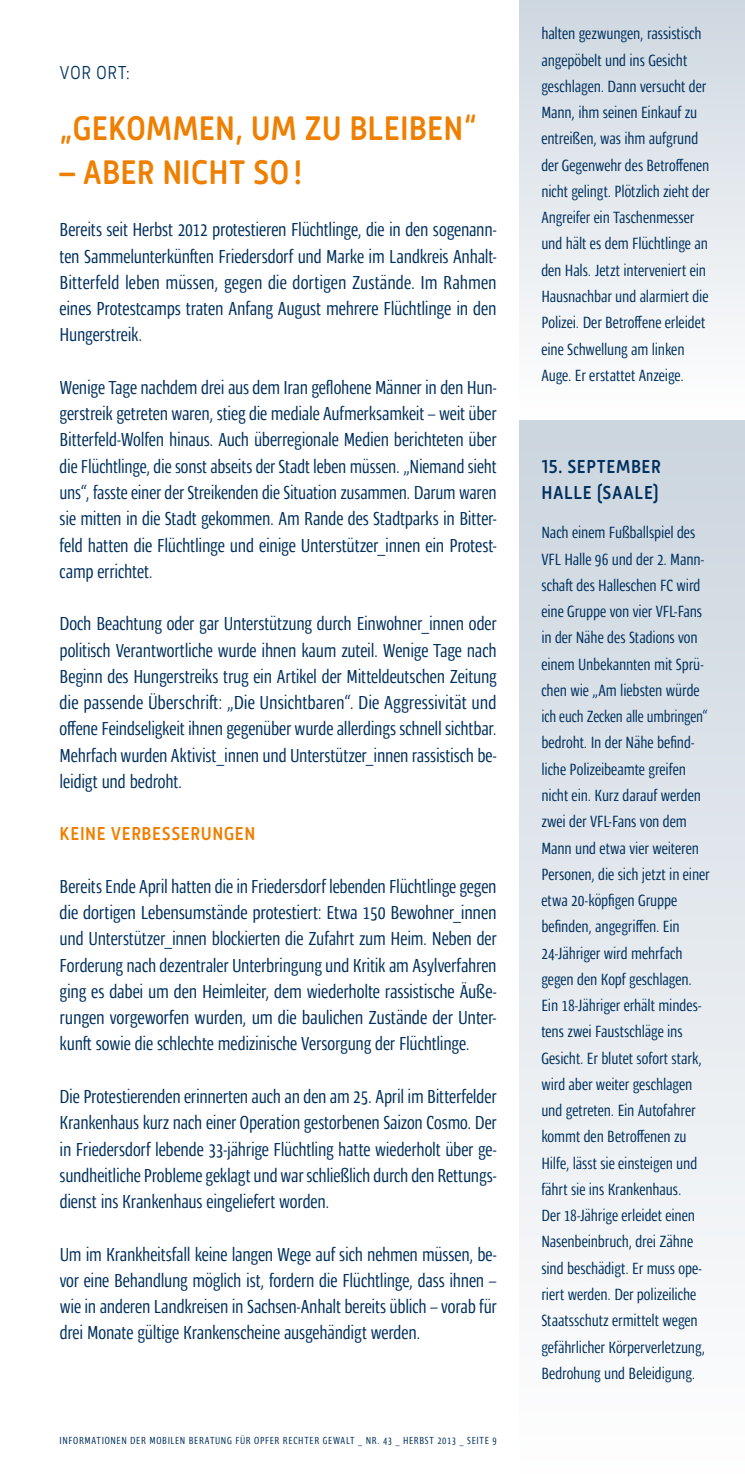
<style>
.page{position:relative;width:745px;height:1474px;background:#fff}
.page>*{position:absolute;margin:0;border:0;box-sizing:border-box;transform-origin:0 0}
.t1{font:500 35px "Mic 32 New Rounded";color:#ee7f00;scale:.9 1}
.t2{font:19.25px/26.2px "Ardoise Pro Tight";letter-spacing:-.01em;color:#00305e;text-align:justify}
.t3{font:500 19.25px/26.2px "Mic 32 New Rounded";letter-spacing:.035em;color:#00305e;scale:.9 1}
.t4{font:500 19.25px "Mic 32 New Rounded";color:#ee7f00;scale:.9 1}
.t5{font:300 19.25px "Mic 32 New Rounded";color:#00305e;scale:.9 1}
.t6{font:16.62px/26.2px "Ardoise Pro Tight";letter-spacing:-.005em;color:#00305e}
.t7{font:10.5px "Ardoise Pro Tight";letter-spacing:.055em;color:#00305e}
</style>
<div class="page">
<div style="left:518px;top:420px;width:226px;height:1053px;background:linear-gradient(to bottom,#ccd5df,#fefefe)"></div>
<div style="left:518px;top:0;width:226px;height:420px;background:linear-gradient(to bottom,#ced7e0,#fefefe)"></div>
<p class="t5" style="left:60px;top:61px;width:80px">VOR ORT:</p>
<h1 class="t1" style="left:60px;top:108px;width:122px">„GEKOMME</h1>
<h1 class="t1" style="left:215px;top:108px;width:204px">N, UM ZU BLEIBE</h1>
<h1 class="t1" style="left:443px;top:108px;width:38px">N“</h1>
<h1 class="t1" style="left:60px;top:152px;width:67px">– ABER</h1>
<h1 class="t1" style="left:162px;top:152px;width:157px">NICHT SO!</h1>
<p class="t2" style="left:60px;top:215px;width:438px">Bereits seit Herbst 2012 protestieren Flüchtlinge, die in den sogenann&shy;ten Sammelunterkünften Friedersdorf und Marke im Landkreis Anhalt-Bitterfeld leben müssen, gegen die dortigen Zustände. Im Rahmen eines Protestcamps traten Anfang August mehrere Flüchtlinge in den Hungerstreik.</p>
<p class="t2" style="left:60px;top:372px;width:438px">Wenige Tage nachdem drei aus dem Iran geflohene Männer in den Hun&shy;gerstreik getreten waren, stieg die mediale Aufmerksamkeit – weit über Bitterfeld-Wolfen hinaus. Auch überregionale Medien berichteten über die Flüchtlinge, die sonst abseits der Stadt leben müssen. „Niemand sieht uns“, fasste einer der Streikenden die Situation zusammen. Darum waren sie mitten in die Stadt gekommen. Am Rande des Stadtparks in Bitter&shy;feld hatten die Flüchtlinge und einige Unterstützer_innen ein Protest&shy;camp errichtet.</p>
<p class="t2" style="left:60px;top:608px;width:438px">Doch Beachtung oder gar Unterstützung durch Einwohner_innen oder politisch Verantwortliche wurde ihnen kaum zuteil. Wenige Tage nach Beginn des Hungerstreiks trug ein Artikel der Mitteldeutschen Zeitung die passende Überschrift: „Die Unsichtbaren“. Die Aggressivität und offene Feindseligkeit ihnen gegenüber wurde allerdings schnell sichtbar.<br>Mehrfach wurden Aktivist_innen und Unterstützer_innen rassistisch be&shy;leidigt und bedroht.</p>
<p class="t4" style="left:60px;top:822px;width:81px">KEINE VERBESSERU</p>
<p class="t4" style="left:212px;top:822px;width:49px">NGEN</p>
<p class="t2" style="left:60px;top:871px;width:438px">Bereits Ende April hatten die in Friedersdorf lebenden Flüchtlinge gegen die dortigen Lebensumstände protestiert: Etwa 150 Bewohner_innen und Unterstützer_innen blockierten die Zufahrt zum Heim. Neben der Forderung nach dezentraler Unterbringung und Kritik am Asylverfahren ging es dabei um den Heimleiter, dem wiederholte rassistische Äuße&shy;rungen vorgeworfen wurden, um die baulichen Zustände der Unter&shy;kunft sowie die schlechte medizinische Versorgung der Flüchtlinge.</p>
<p class="t2" style="left:60px;top:1081px;width:438px">Die Protestierenden erinnerten auch an den am 25. April im Bitterfelder Krankenhaus kurz nach einer Operation gestorbenen Saizon Cosmo. Der in Friedersdorf lebende 33-jährige Flüchtling hatte wiederholt über ge&shy;sundheitliche Probleme geklagt und war schließlich durch den Rettungs&shy;dienst ins Krankenhaus eingeliefert worden.</p>
<p class="t2" style="left:60px;top:1239px;width:438px">Um im Krankheitsfall keine langen Wege auf sich nehmen müssen, be&shy;vor eine Behandlung möglich ist, fordern die Flüchtlinge, dass ihnen – wie in anderen Landkreisen in Sachsen-Anhalt bereits üblich – vorab für drei Monate gültige Krankenscheine ausgehändigt werden.</p>
<p class="t7" style="left:60px;top:1432px;width:438px">INFORMATIONEN DER MOBILEN BERATUNG FÜR OPFER RECHTER GEWALT _ NR. 43 _ HERBST 2013 _ SEITE 9</p>
<p class="t6" style="left:541px;top:19px;width:169px">halten gezwungen, rassistisch angepöbelt und ins Gesicht geschlagen. Dann versucht der<br>Mann, ihm seinen Einkauf zu entreißen, was ihm aufgrund der Gegenwehr des Betroffenen nicht gelingt. Plötzlich zieht der<br>Angreifer ein Taschenmesser und hält es dem Flüchtlinge an den Hals. Jetzt interveniert ein<br>Hausnachbar und alarmiert die<br>Polizei. Der Betroffene erleidet eine Schwellung am linken<br>Auge. Er erstattet Anzeige.</p>
<p class="t3" style="left:541px;top:453px;width:132px">15. SEPTEMBER<br>HALLE (SAALE)</p>
<p class="t6" style="left:541px;top:518px;width:170px">Nach einem Fußballspiel des<br>VFL Halle 96 und der 2. Mann&shy;schaft des Halleschen FC wird eine Gruppe von vier VFL-Fans in der Nähe des Stadions von einem Unbekannten mit Sprü&shy;chen wie „Am liebsten würde ich euch Zecken alle umbringen“ bedroht. In der Nähe befind&shy;liche Polizeibeamte greifen nicht ein. Kurz darauf werden zwei der VFL-Fans von dem<br>Mann und etwa vier weiteren<br>Personen, die sich jetzt in einer etwa 20-köpfigen Gruppe befinden, angegriffen. Ein<br>24-Jähriger wird mehrfach gegen den Kopf geschlagen.<br>Ein 18-Jähriger erhält mindes&shy;tens zwei Faustschläge ins<br>Gesicht. Er blutet sofort stark, wird aber weiter geschlagen und getreten. Ein Autofahrer kommt den Betroffenen zu<br>Hilfe, lässt sie einsteigen und fährt sie ins Krankenhaus.<br>Der 18-Jährige erleidet einen<br>Nasenbeinbruch, drei Zähne sind beschädigt. Er muss ope&shy;riert werden. Der polizeiliche<br>Staatsschutz ermittelt wegen gefährlicher Körperverletzung,<br>Bedrohung und Beleidigung.</p>
</div>
